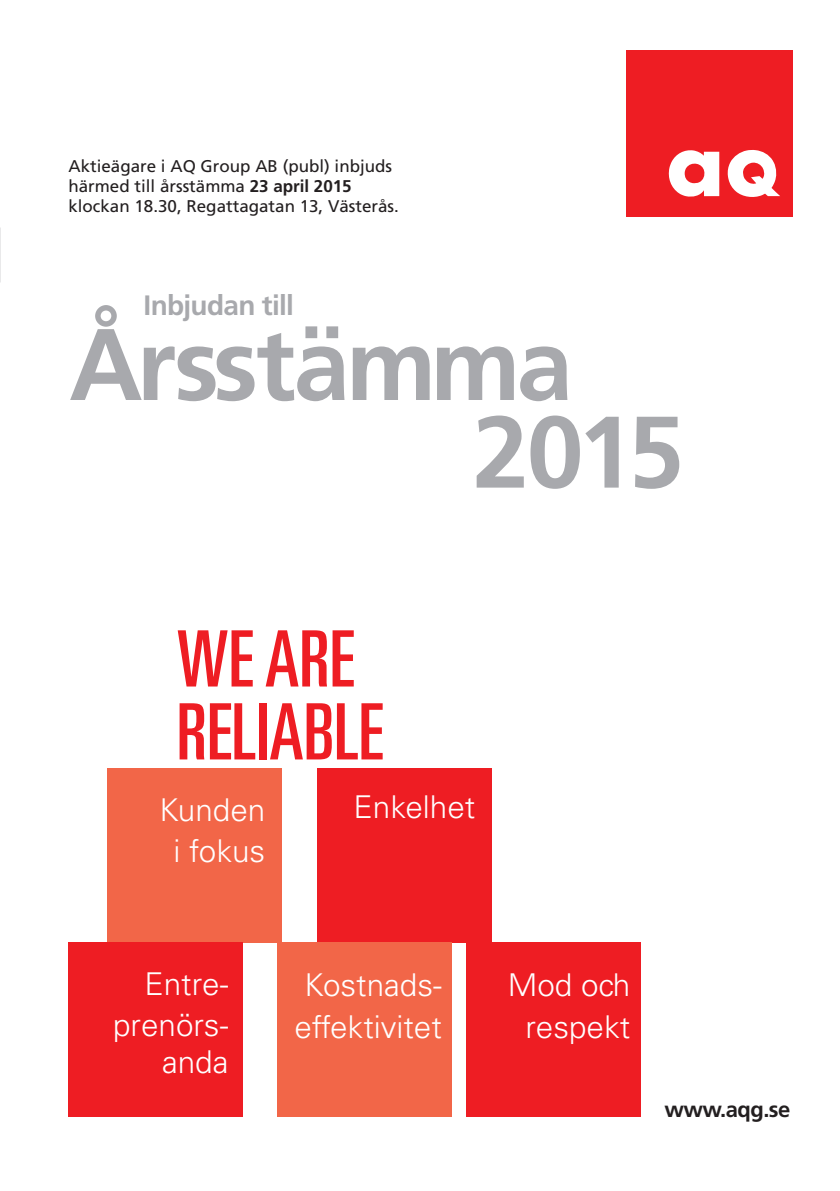
<style>
.page{position:relative;width:840px;height:1191px;background:#fff}
.page>*{position:absolute;margin:0;border:0;box-sizing:border-box;transform-origin:0 0}
.t1{font:700 101.4px "Frutiger";letter-spacing:-.04em;color:#a8a9ad}
.t2{font:ultra-condensed 77.8px/73px "Univers LT Std";color:#ee1d23}
.t3{font:300 31.4px/41.2px "Univers LT Std";color:#fff;text-align:center}
.t4{font:700 28px "Frutiger";letter-spacing:-.025em;color:#a8a9ad}
.t5{font:700 22px "Frutiger";letter-spacing:-.025em;color:#231f20}
.t6{font:17px/20.4px "Frutiger";color:#231f20}
.s1{font-weight:700}
</style>
<div class="page">
<div style="left:626px;top:50px;width:166px;height:167px;background:#ee1d23"></div>
<svg style="left:727px;top:150px;width:52px;height:47px"></svg>
<svg style="left:668px;top:150px;width:50px;height:47px"></svg>
<div style="left:317px;top:768px;width:174px;height:174px;background:#ee1d23"></div>
<div style="left:107px;top:768px;width:174px;height:174px;background:#f26648"></div>
<div style="left:68px;top:942px;width:174px;height:174px;background:#ee1d23"></div>
<div style="left:278px;top:942px;width:174px;height:174px;background:#f26648"></div>
<div style="left:466px;top:942px;width:174px;height:174px;background:#ee1d23"></div>
<p class="t6" style="left:68px;top:155px;width:332px">Aktieägare i AQ Group AB (publ) inbjuds härmed till årsstämma <span class="s1">23 april 2015 </span>klockan 18.30, Regattagatan 13, Västerås.</p>
<p class="t4" style="left:143px;top:289px;width:152px">Inbjudan till</p>
<p class="t1" style="left:69px;top:305px;width:505px">Årsstämma</p>
<p class="t1" style="left:472px;top:393px;width:213px">2015</p>
<p class="t2" style="left:177px;top:622px;width:208px">WE ARE<br>RELIABLE</p>
<p class="t3" style="left:159px;top:789px;width:107px">Kunden</p>
<p class="t3" style="left:353px;top:786px;width:123px">Enkelhet</p>
<p class="t3" style="left:173px;top:830px;width:93px">i fokus</p>
<p class="t3" style="left:113px;top:963px;width:117px;text-align:right">Entre&shy;prenörs-</p>
<p class="t3" style="left:162px;top:1041px;width:68px">anda</p>
<p class="t3" style="left:294px;top:964px;width:149px">Kostnads&shy;effektivitet</p>
<p class="t3" style="left:507px;top:964px;width:124px">Mod och respekt</p>
<p class="t5" style="left:664px;top:1096px;width:127px">www.aqg.se</p>
</div>
